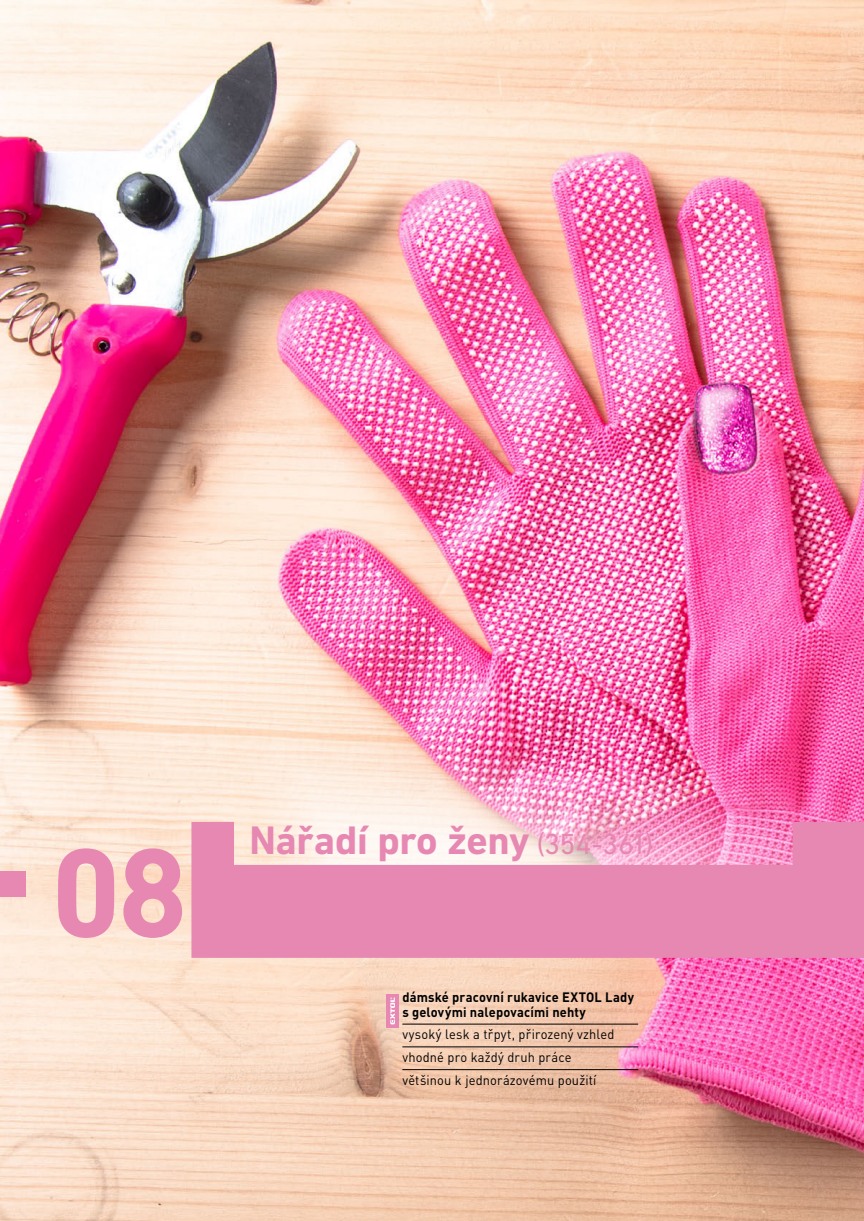
<style>
.page{position:relative;width:864px;height:1221px;background:#fff}
.page>*{position:absolute;margin:0;border:0;box-sizing:border-box;transform-origin:0 0}
.t1{font:700 127.5px "DIN Next LT Pro";color:#e788b3}
.t2{font:700 40.5px "DIN Next LT Pro";letter-spacing:-.01em;color:#e788b3}
.t3{font:13.5px/22.8px "DINCE";letter-spacing:.015em;color:#000;scale:.95 1}
.t4{font:700 13.5px/14.2px "DINCE";letter-spacing:.015em;color:#000;scale:.95 1}
.s1{font-weight:400;font-size:29.55px}
</style>
<div class="page">
<img style="left:0;top:0;width:863px;height:1220px">
<img style="left:0;top:476px;width:863px;height:472px">
<hr style="left:402px;top:1023px;width:236px;height:1px;background:#000">
<hr style="left:402px;top:1046px;width:236px;height:1px;background:#000">
<hr style="left:402px;top:1069px;width:236px;height:1px;background:#000">
<div style="left:386px;top:993px;width:13px;height:34px;background:#e788b3"></div>
<svg style="left:390px;top:997px;width:5px;height:27px"></svg>
<svg style="left:191px;top:821px;width:672px;height:136px;background:#ec9bbe"></svg>
<div style="left:0;top:871px;width:26px;height:26px;background:#e788b3"></div>
<h1 class="t1" style="left:51px;top:818px;width:139px">08</h1>
<h2 class="t2" style="left:249px;top:816px;width:405px">Nářadí pro ženy <span class="s1">(354-361)</span></h2>
<p class="t4" style="left:402px;top:989px;width:245px">dámské pracovní rukavice EXTOL Lady s gelovými nalepovacími nehty</p>
<p class="t3" style="left:402px;top:1022px;width:225px">vysoký lesk a třpyt, přirozený vzhled vhodné pro každý druh práce většinou k jednorázovému použití</p>
</div>
